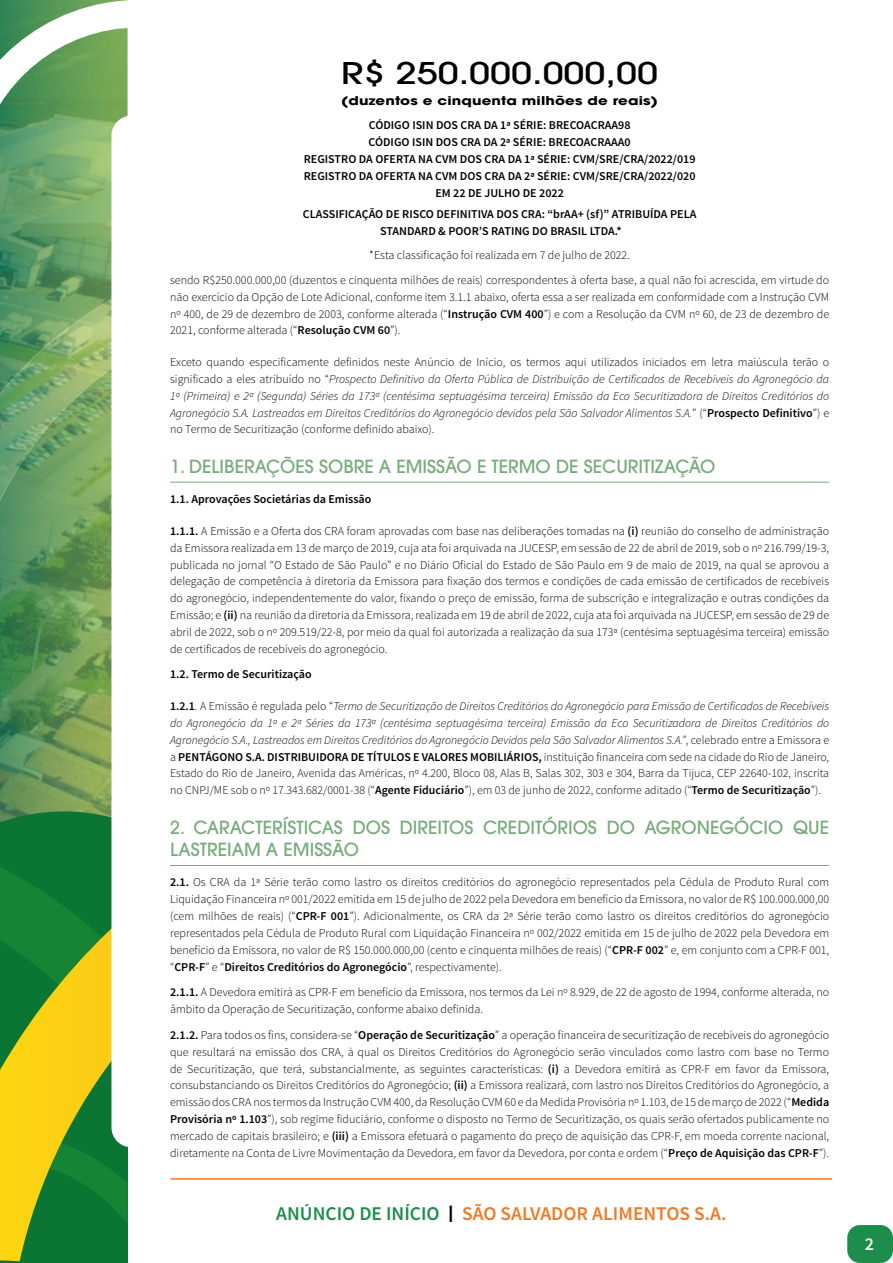
<style>
.page{position:relative;width:893px;height:1263px;background:#fff}
.page>*{position:absolute;margin:0;border:0;box-sizing:border-box;transform-origin:0 0}
.t1{font:500 29.7px "ITC Avant Garde Pro";color:#000;scale:1.27 1}
.t2{font:600 19.5px "Source Sans Pro";color:#ef7925}
.t3{font:500 18px/21.9px "ITC Avant Garde Pro";color:#78ab7b}
.t4{font:600 18px "Source Sans Pro";color:#fff}
.t5{font:300 12px/16.8px "Source Sans Pro";color:#000;text-align:justify}
.t6{font:italic 300 12px/16.8px "Source Sans Pro";color:#000;text-align:justify}
.t7{font:600 12px/16.8px "Source Sans Pro";color:#000;text-align:center}
.t8{font:700 12px "ITC Avant Garde Pro";letter-spacing:.01em;color:#000;scale:1.25 1}
.s1{font-weight:600}
.s2{font-style:normal}
.s3{font-weight:600;font-style:normal}
.s4{color:#1d8d4b}
.s5{font-family:"ITC Avant Garde Pro";font-weight:500;color:#000}
</style>
<div class="page">
<div style="left:847px;top:1225px;width:46px;height:38px;background:#1d8d4b;border-radius:13px"></div>
<hr style="left:171px;top:1178px;width:661px;height:2px;background:#ef7925">
<img style="left:0;top:156px;width:111px;height:655px">
<svg style="left:0;top:0;width:128px;height:156px"></svg>
<img style="left:0;top:290px;width:111px;height:211px">
<svg style="left:0;top:811px;width:128px;height:450px;background:#659928"></svg>
<div style="left:111px;top:116px;width:55px;height:1031px;background:#fff;border-radius:20px"></div>
<hr style="left:170px;top:482px;width:659px;height:1px;background:#78ab7b">
<hr style="left:170px;top:865px;width:659px;height:1px;background:#78ab7b">
<h1 class="t1" style="left:341px;top:54px;width:251px">R$ 250.000.000,00</h1>
<p class="t8" style="left:341px;top:93px;width:255px">(duzentos e cinquenta milhões de reais)</p>
<p class="t7" style="left:304px;top:117px;width:393px">CÓDIGO ISIN DOS CRA DA 1ª SÉRIE: BRECOACRAA98<br>CÓDIGO ISIN DOS CRA DA 2ª SÉRIE: BRECOACRAAA0<br>REGISTRO DA OFERTA NA CVM DOS CRA DA 1ª SÉRIE: CVM/SRE/CRA/2022/019<br>REGISTRO DA OFERTA NA CVM DOS CRA DA 2ª SÉRIE: CVM/SRE/CRA/2022/020<br>EM 22 DE JULHO DE 2022</p>
<p class="t7" style="left:303px;top:206px;width:395px">CLASSIFICAÇÃO DE RISCO DEFINITIVA DOS CRA: “brAA+ (sf)” ATRIBUÍDA PELA<br>STANDARD &amp; POOR’S RATING DO BRASIL LTDA.*</p>
<p class="t5" style="left:170px;top:242px;width:661px;line-height:25.3px;text-align:center">*Esta classificação foi realizada em 7 de julho de 2022.<br>sendo R$250.000.000,00 (duzentos e cinquenta milhões de reais) correspondentes à oferta base, a qual não foi acrescida, em virtude do</p>
<p class="t5" style="left:170px;top:288px;width:661px">não exercício da Opção de Lote Adicional, conforme item 3.1.1 abaixo, oferta essa a ser realizada em conformidade com a Instrução CVM nº 400, de 29 de dezembro de 2003, conforme alterada (“<span class="s1">Instrução CVM 400</span>”) e com a Resolução da CVM nº 60, de 23 de dezembro de 2021, conforme alterada (“<span class="s1">Resolução CVM 60</span>”).</p>
<p class="t6" style="left:170px;top:354px;width:661px"><span class="s2">Exceto quando especificamente definidos neste Anúncio de Início, os termos aqui utilizados iniciados em letra maiúscula terão o significado a eles atribuído no “</span>Prospecto Definitivo da Oferta Pública de Distribuição de Certificados de Recebíveis do Agronegócio da 1ª (Primeira) e 2ª (Segunda) Séries da 173ª (centésima septuagésima terceira) Emissão da Eco Securitizadora de Direitos Creditórios do Agronegócio S.A. Lastreados em Direitos Creditórios do Agronegócio devidos pela São Salvador Alimentos S.A.<span class="s2">” (“</span><span class="s3">Prospecto Definitivo</span><span class="s2">”) e no Termo de Securitização (conforme definido abaixo).</span></p>
<h3 class="t3" style="left:170px;top:455px;width:547px">1. DELIBERAÇÕES SOBRE A EMISSÃO E TERMO DE SECURITIZAÇÃO</h3>
<p class="t7" style="left:170px;top:491px;width:203px">1.1. Aprovações Societárias da Emissão</p>
<p class="t5" style="left:170px;top:523px;width:661px"><span class="s1">1.1.1.</span> A Emissão e a Oferta dos CRA foram aprovadas com base nas deliberações tomadas na <span class="s1">(i)</span> reunião do conselho de administração da Emissora realizada em 13 de março de 2019, cuja ata foi arquivada na JUCESP, em sessão de 22 de abril de 2019, sob o nº 216.799/19-3, publicada no jornal “O Estado de São Paulo” e no Diário Oficial do Estado de São Paulo em 9 de maio de 2019, na qual se aprovou a delegação de competência à diretoria da Emissora para fixação dos termos e condições de cada emissão de certificados de recebíveis do agronegócio, independentemente do valor, fixando o preço de emissão, forma de subscrição e integralização e outras condições da Emissão; e <span class="s1">(ii)</span> na reunião da diretoria da Emissora, realizada em 19 de abril de 2022, cuja ata foi arquivada na JUCESP, em sessão de 29 de abril de 2022, sob o nº 209.519/22-8, por meio da qual foi autorizada a realização da sua 173ª (centésima septuagésima terceira) emissão de certificados de recebíveis do agronegócio.</p>
<p class="t7" style="left:170px;top:666px;width:143px">1.2. Termo de Securitização</p>
<p class="t6" style="left:170px;top:698px;width:661px"><span class="s3">1.2.1</span><span class="s2">. A Emissão é regulada pelo “</span>Termo de Securitização de Direitos Creditórios do Agronegócio para Emissão de Certificados de Recebíveis do Agronegócio da 1ª e 2ª Séries da 173ª (centésima septuagésima terceira) Emissão da Eco Securitizadora de Direitos Creditórios do Agronegócio S.A., Lastreados em Direitos Creditórios do Agronegócio Devidos pela São Salvador Alimentos S.A.”<span class="s2">, celebrado entre a Emissora e a</span> <span class="s3">PENTÁGONO S.A. DISTRIBUIDORA DE TÍTULOS E VALORES MOBILIÁRIOS,</span> <span class="s2">instituição financeira com sede na cidade do Rio de Janeiro, Estado do Rio de Janeiro, Avenida das Américas, nº 4.200, Bloco 08, Alas B, Salas 302, 303 e 304, Barra da Tijuca, CEP 22640-102, inscrita no CNPJ/ME sob o nº 17.343.682/0001-38 (“</span><span class="s3">Agente Fiduciário</span><span class="s2">”), em 03 de junho de 2022, conforme aditado (“</span><span class="s3">Termo de Securitização</span><span class="s2">”).</span></p>
<h3 class="t3" style="left:170px;top:816px;width:661px">2. CARACTERÍSTICAS DOS DIREITOS CREDITÓRIOS DO AGRONEGÓCIO QUE<br>LASTREIAM A EMISSÃO</h3>
<p class="t5" style="left:170px;top:874px;width:661px"><span class="s1">2.1.</span> Os CRA da 1ª Série terão como lastro os direitos creditórios do agronegócio representados pela Cédula de Produto Rural com Liquidação Financeira nº 001/2022 emitida em 15 de julho de 2022 pela Devedora em benefício da Emissora, no valor de R$ 100.000.000,00 (cem milhões de reais) (“<span class="s1">CPR-F 001</span>”). Adicionalmente, os CRA da 2ª Série terão como lastro os direitos creditórios do agronegócio representados pela Cédula de Produto Rural com Liquidação Financeira nº 002/2022 emitida em 15 de julho de 2022 pela Devedora em benefício da Emissora, no valor de R$ 150.000.000,00 (cento e cinquenta milhões de reais) (“<span class="s1">CPR-F 002</span>” e, em conjunto com a CPR-F 001, “<span class="s1">CPR-F</span>” e “<span class="s1">Direitos Creditórios do Agronegócio</span>”, respectivamente).</p>
<p class="t5" style="left:170px;top:984px;width:661px"><span class="s1">2.1.1.</span> A Devedora emitirá as CPR-F em benefício da Emissora, nos termos da Lei nº 8.929, de 22 de agosto de 1994, conforme alterada, no âmbito da Operação de Securitização, conforme abaixo definida.</p>
<p class="t5" style="left:170px;top:1027px;width:661px"><span class="s1">2.1.2.</span> Para todos os fins, considera-se “<span class="s1">Operação de Securitização</span>” a operação financeira de securitização de recebíveis do agronegócio que resultará na emissão dos CRA, à qual os Direitos Creditórios do Agronegócio serão vinculados como lastro com base no Termo de Securitização, que terá, substancialmente, as seguintes características: <span class="s1">(i)</span> a Devedora emitirá as CPR-F em favor da Emissora, consubstanciando os Direitos Creditórios do Agronegócio; <span class="s1">(ii)</span> a Emissora realizará, com lastro nos Direitos Creditórios do Agronegócio, a emissão dos CRA nos termos da Instrução CVM 400, da Resolução CVM 60 e da Medida Provisória nº 1.103, de 15 de março de 2022 (“<span class="s1">Medida Provisória nº 1.103</span>”), sob regime fiduciário, conforme o disposto no Termo de Securitização, os quais serão ofertados publicamente no mercado de capitais brasileiro; e <span class="s1">(iii)</span> a Emissora efetuará o pagamento do preço de aquisição das CPR-F, em moeda corrente nacional, diretamente na Conta de Livre Movimentação da Devedora, em favor da Devedora, por conta e ordem (“<span class="s1">Preço de Aquisição das CPR-F</span>”).</p>
<h2 class="t2" style="left:276px;top:1201px;width:452px"><span class="s4">ANÚNCIO DE INÍCIO</span> <span class="s5">|</span> SÃO SALVADOR ALIMENTOS S.A.</h2>
<h3 class="t4" style="left:865px;top:1232px;width:11px">2</h3>
</div>
